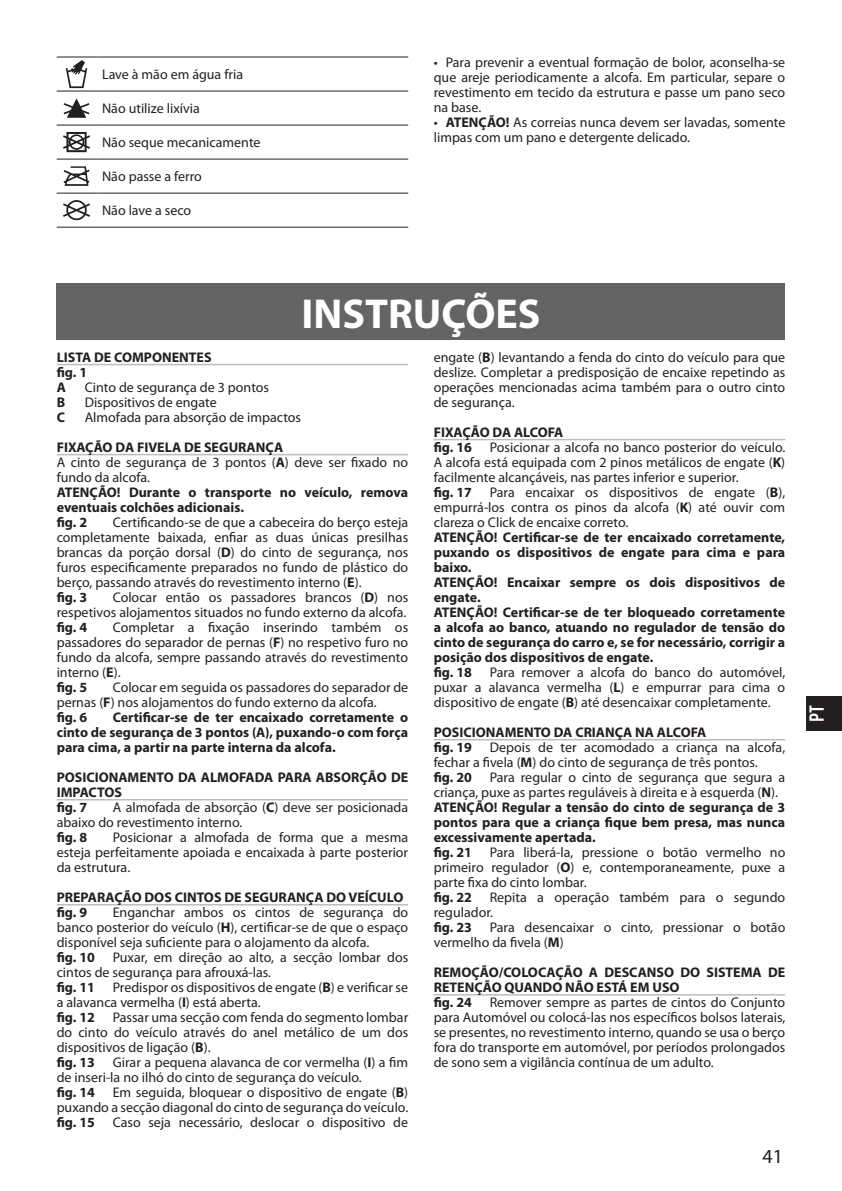
<style>
.page{position:relative;width:842px;height:1191px;background:#fff}
.page>*{position:absolute;margin:0;border:0;box-sizing:border-box;transform-origin:0 0}
.t1{font:700 42px "Myriad Pro";color:#fff}
.t2{font:20px "Myriad Pro";color:#231f20}
.t3{font:700 condensed 20px "DIN Pro";color:#fff}
.t4{font:14px/15px "Myriad Pro";color:#231f20}
.t5{font:700 14px/15px "Myriad Pro";color:#231f20}
.s1{font-weight:700}
.s2{font-weight:400}
</style>
<div class="page">
<div style="left:806px;top:696px;width:36px;height:34px;background:#231f20"></div>
<hr style="left:96px;top:91px;width:312px;height:1px;background:#231f20">
<hr style="left:96px;top:125px;width:312px;height:1px;background:#231f20">
<hr style="left:96px;top:159px;width:312px;height:1px;background:#231f20">
<hr style="left:96px;top:193px;width:312px;height:1px;background:#231f20">
<hr style="left:57px;top:57px;width:39px;height:1px;background:#231f20">
<hr style="left:96px;top:57px;width:312px;height:1px;background:#231f20">
<hr style="left:57px;top:227px;width:39px;height:1px;background:#231f20">
<hr style="left:96px;top:227px;width:312px;height:1px;background:#231f20">
<hr style="left:57px;top:91px;width:39px;height:1px;background:#231f20">
<hr style="left:57px;top:125px;width:39px;height:1px;background:#231f20">
<hr style="left:57px;top:159px;width:39px;height:1px;background:#231f20">
<hr style="left:57px;top:193px;width:39px;height:1px;background:#231f20">
<svg style="left:66px;top:60px;width:21px;height:28px"></svg>
<svg style="left:64px;top:98px;width:25px;height:20px"></svg>
<svg style="left:63px;top:132px;width:27px;height:20px"></svg>
<svg style="left:64px;top:166px;width:26px;height:20px"></svg>
<svg style="left:63px;top:200px;width:27px;height:20px"></svg>
<hr style="left:57px;top:364px;width:351px;height:1px;background:#bbbdc0">
<hr style="left:57px;top:454px;width:351px;height:1px;background:#bbbdc0">
<hr style="left:57px;top:799px;width:351px;height:1px;background:#bbbdc0">
<hr style="left:57px;top:904px;width:351px;height:1px;background:#bbbdc0">
<hr style="left:434px;top:439px;width:351px;height:1px;background:#bbbdc0">
<hr style="left:434px;top:739px;width:351px;height:1px;background:#bbbdc0">
<hr style="left:434px;top:994px;width:351px;height:1px;background:#bbbdc0">
<div style="left:57px;top:283px;width:728px;height:57px;background:#636466"></div>
<p class="t4" style="left:102px;top:68px;width:143px">Lave à mão em água fria</p>
<p class="t4" style="left:102px;top:102px;width:99px">Não utilize lixívia</p>
<p class="t4" style="left:102px;top:136px;width:160px">Não seque mecanicamente</p>
<p class="t4" style="left:102px;top:170px;width:101px">Não passe a ferro</p>
<p class="t4" style="left:102px;top:204px;width:91px">Não lave a seco</p>
<p class="t4" style="left:434px;top:56px;width:353px;text-align:justify">• Para prevenir a eventual formação de bolor, aconselha-se que areje periodicamente a alcofa. Em particular, separe o revestimento em tecido da estrutura e passe um pano seco na base.</p>
<p class="t4" style="left:434px;top:116px;width:353px">• <span class="s1">ATENÇÃO!</span> As correias nunca devem ser lavadas, somente limpas com um pano e detergente delicado.</p>
<h1 class="t1" style="left:301px;top:297px;width:241px">INSTRUÇÕES</h1>
<p class="t5" style="left:57px;top:351px;width:156px">LISTA DE COMPONENTES fig. 1<br>A</p>
<p class="t4" style="left:85px;top:381px;width:186px">Cinto de segurança de 3 pontos</p>
<p class="t5" style="left:57px;top:396px;width:10px">B</p>
<p class="t4" style="left:85px;top:396px;width:134px">Dispositivos de engate</p>
<p class="t5" style="left:57px;top:411px;width:10px">C</p>
<p class="t4" style="left:85px;top:411px;width:218px">Almofada para absorção de impactos</p>
<p class="t4" style="left:57px;top:441px;width:353px"><span class="s1">FIXAÇÃO DA FIVELA DE SEGURANÇA<br></span>A cinto de segurança de 3 pontos (<span class="s1">A</span>) deve ser fixado no fundo da alcofa.</p>
<p class="t5" style="left:57px;top:486px;width:353px">ATENÇÃO! Durante o transporte no veículo, remova eventuais colchões adicionais.<br>fig. 2</p>
<p class="t4" style="left:57px;top:516px;width:353px;text-indent:56px">Certificando-se de que a cabeceira do berço esteja completamente baixada, enfiar as duas únicas presilhas brancas da porção dorsal (<span class="s1">D</span>) do cinto de segurança, nos furos especificamente preparados no fundo de plástico do berço, passando através do revestimento interno (<span class="s1">E</span>).<br><span class="s1">fig. 3</span></p>
<p class="t4" style="left:57px;top:591px;width:353px;text-align:right">Colocar então os passadores brancos (<span class="s1">D</span>) nos respetivos alojamentos situados no fundo externo da alcofa.</p>
<p class="t5" style="left:57px;top:621px;width:32px">fig. 4</p>
<p class="t4" style="left:57px;top:621px;width:353px;text-indent:56px">Completar a fixação inserindo também os passadores do separador de pernas (<span class="s1">F</span>) no respetivo furo no fundo da alcofa, sempre passando através do revestimento interno (<span class="s1">E</span>).<br><span class="s1">fig. 5</span></p>
<p class="t4" style="left:57px;top:681px;width:353px;text-indent:56px">Colocar em seguida os passadores do separador de pernas (<span class="s1">F</span>) nos alojamentos do fundo externo da alcofa.<br><span class="s1">fig. 6</span></p>
<p class="t5" style="left:57px;top:711px;width:353px;text-align:justify;text-indent:56px">Certificar-se de ter encaixado corretamente o cinto de segurança de 3 pontos (A), puxando-o com força para cima, a partir na parte interna da alcofa.</p>
<p class="t5" style="left:57px;top:771px;width:353px">POSICIONAMENTO DA ALMOFADA PARA ABSORÇÃO DE<br>IMPACTOS<br>fig. 7</p>
<p class="t4" style="left:57px;top:801px;width:353px;text-indent:56px">A almofada de absorção (<span class="s1">C</span>) deve ser posicionada abaixo do revestimento interno.</p>
<p class="t5" style="left:57px;top:831px;width:32px">fig. 8</p>
<p class="t4" style="left:57px;top:830px;width:353px;text-align:justify;text-indent:56px">Posicionar a almofada de forma que a mesma esteja perfeitamente apoiada e encaixada à parte posterior da estrutura.</p>
<p class="t5" style="left:57px;top:891px;width:348px">PREPARAÇÃO DOS CINTOS DE SEGURANÇA DO VEÍCULO fig. 9</p>
<p class="t4" style="left:57px;top:905px;width:353px;text-align:justify;text-indent:56px">Enganchar ambos os cintos de segurança do banco posterior do veículo (<span class="s1">H</span>), certificar-se de que o espaço disponível seja suficiente para o alojamento da alcofa.</p>
<p class="t5" style="left:57px;top:950px;width:40px">fig. 10</p>
<p class="t4" style="left:57px;top:950px;width:353px;text-indent:56px">Puxar, em direção ao alto, a secção lombar dos cintos de segurança para afrouxá-las.</p>
<p class="t5" style="left:57px;top:980px;width:40px">fig. 11</p>
<p class="t4" style="left:57px;top:980px;width:353px;text-indent:56px">Predispor os dispositivos de engate (<span class="s1">B</span>) e verificar se a alavanca vermelha (<span class="s1">I</span>) está aberta.<br><span class="s1">fig. 12</span></p>
<p class="t4" style="left:57px;top:1010px;width:353px;text-indent:56px">Passar uma secção com fenda do segmento lombar do cinto do veículo através do anel metálico de um dos dispositivos de ligação (<span class="s1">B</span>).<br><span class="s1">fig. 13</span></p>
<p class="t4" style="left:57px;top:1055px;width:353px;text-indent:56px">Girar a pequena alavanca de cor vermelha (<span class="s1">I</span>) a fim de inseri-la no ilhó do cinto de segurança do veículo.</p>
<p class="t5" style="left:57px;top:1085px;width:40px">fig. 14</p>
<p class="t4" style="left:57px;top:1085px;width:353px;text-align:right">Em seguida, bloquear o dispositivo de engate (<span class="s1">B</span>)<br>puxando a secção diagonal do cinto de segurança do veículo.</p>
<p class="t5" style="left:57px;top:1115px;width:40px">fig. 15</p>
<p class="t4" style="left:113px;top:1115px;width:297px">Caso seja necessário, deslocar o dispositivo de</p>
<p class="t4" style="left:434px;top:351px;width:353px;text-align:justify">engate (<span class="s1">B</span>) levantando a fenda do cinto do veículo para que deslize. Completar a predisposição de encaixe repetindo as operações mencionadas acima também para o outro cinto de segurança.</p>
<p class="t5" style="left:434px;top:426px;width:131px">FIXAÇÃO DA ALCOFA fig. 16</p>
<p class="t4" style="left:434px;top:441px;width:353px;text-align:justify;text-indent:56px">Posicionar a alcofa no banco posterior do veículo.<br>A alcofa está equipada com 2 pinos metálicos de engate (<span class="s1">K</span>) facilmente alcançáveis, nas partes inferior e superior.</p>
<p class="t5" style="left:434px;top:486px;width:40px">fig. 17</p>
<p class="t4" style="left:434px;top:486px;width:353px;text-align:justify;text-indent:56px">Para encaixar os dispositivos de engate (<span class="s1">B</span>), empurrá-los contra os pinos da alcofa (<span class="s1">K</span>) até ouvir com clareza o Click de encaixe correto.</p>
<p class="t5" style="left:434px;top:531px;width:353px">ATENÇÃO! Certificar-se de ter encaixado corretamente, puxando os dispositivos de engate para cima e para baixo.<br>ATENÇÃO! Encaixar sempre os dois dispositivos de engate.<br>ATENÇÃO! Certificar-se de ter bloqueado corretamente a alcofa ao banco, atuando no regulador de tensão do cinto de segurança do carro e, se for necessário, corrigir a posição dos dispositivos de engate.<br>fig. 18</p>
<p class="t4" style="left:434px;top:666px;width:353px;text-align:justify;text-indent:56px">Para remover a alcofa do banco do automóvel, puxar a alavanca vermelha (<span class="s1">L</span>) e empurrar para cima o dispositivo de engate (<span class="s1">B</span>) até desencaixar completamente.</p>
<p class="t5" style="left:434px;top:726px;width:274px">POSICIONAMENTO DA CRIANÇA NA ALCOFA fig. 19</p>
<p class="t4" style="left:434px;top:741px;width:353px;text-indent:56px">Depois de ter acomodado a criança na alcofa, fechar a fivela (<span class="s1">M</span>) do cinto de segurança de três pontos.<br><span class="s1">fig. 20</span></p>
<p class="t5" style="left:434px;top:771px;width:353px;text-indent:56px"><span class="s2">Para regular o cinto de segurança que segura a criança, puxe as partes reguláveis à direita e à esquerda (</span>N<span class="s2">).<br></span>ATENÇÃO! Regular a tensão do cinto de segurança de 3 pontos para que a criança fique bem presa, mas nunca excessivamente apertada.<br>fig. 21</p>
<p class="t4" style="left:434px;top:845px;width:353px;text-align:justify;text-indent:56px">Para liberá-la, pressione o botão vermelho no primeiro regulador (<span class="s1">O</span>) e, contemporaneamente, puxe a parte fixa do cinto lombar.</p>
<p class="t5" style="left:434px;top:891px;width:40px">fig. 22</p>
<p class="t4" style="left:434px;top:890px;width:353px;text-indent:56px">Repita a operação também para o segundo regulador.</p>
<p class="t5" style="left:434px;top:921px;width:40px">fig. 23</p>
<p class="t4" style="left:434px;top:920px;width:353px;text-indent:56px">Para desencaixar o cinto, pressionar o botão vermelho da fivela (<span class="s1">M</span>)</p>
<p class="t5" style="left:434px;top:965px;width:353px">REMOÇÃO/COLOCAÇÃO A DESCANSO DO SISTEMA DE<br>RETENÇÃO QUANDO NÃO ESTÁ EM USO<br>fig. 24</p>
<p class="t4" style="left:434px;top:995px;width:353px;text-align:justify;text-indent:56px">Remover sempre as partes de cintos do Conjunto para Automóvel ou colocá-las nos específicos bolsos laterais, se presentes, no revestimento interno, quando se usa o berço fora do transporte em automóvel, por períodos prolongados de sono sem a vigilância contínua de um adulto.</p>
<h2 class="t2" style="left:763px;top:1148px;width:22px">41</h2>
<h2 class="t3" style="left:805px;top:721px;width:18px;rotate:-90deg">PT</h2>
</div>
